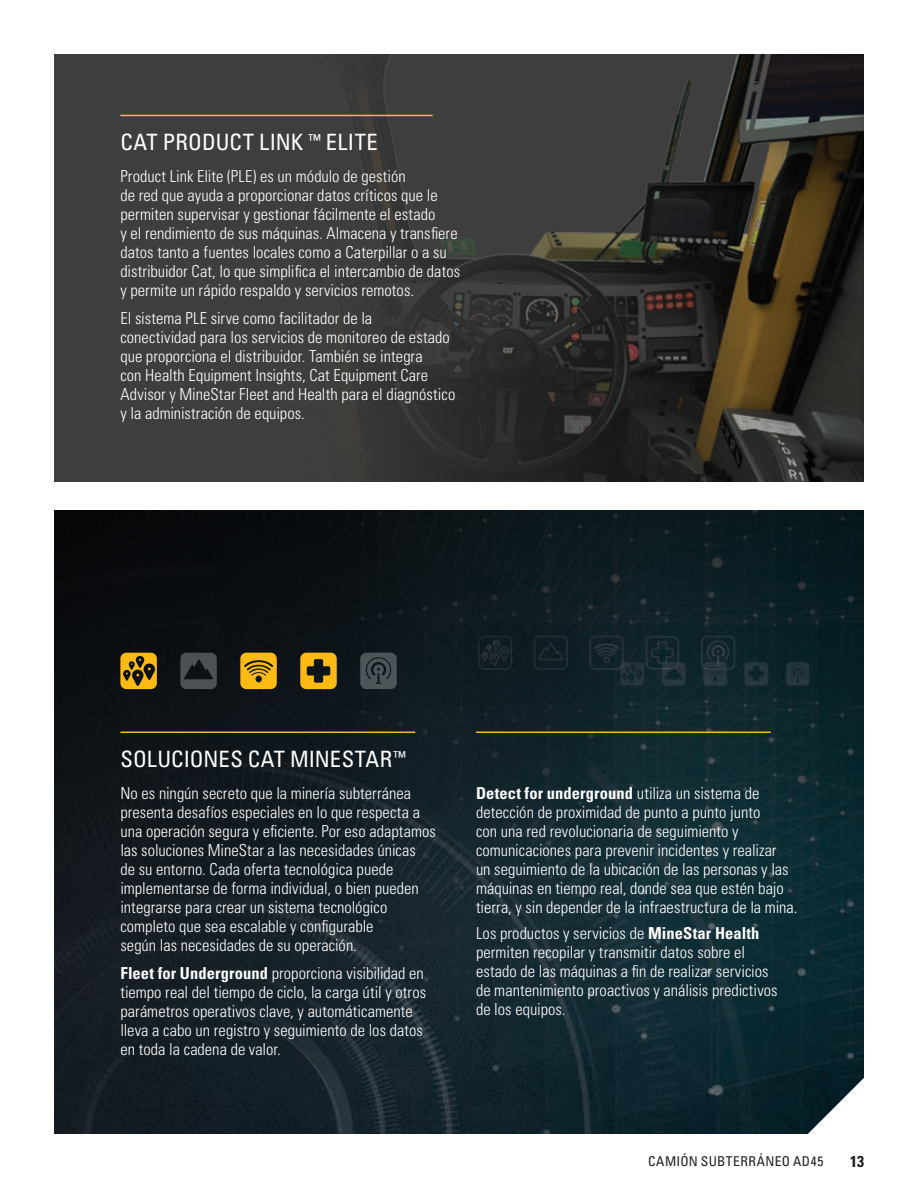
<style>
.page{position:relative;width:918px;height:1188px;background:#fff}
.page>*{position:absolute;margin:0;border:0;box-sizing:border-box;transform-origin:0 0}
.Call_out_with_rule{font:condensed 22.5px "Univers LT Std";letter-spacing:.005em;color:#fff}
.Copy{font:300 condensed 16.5px/19px "Univers LT Std";color:#fff}
.copy_w_bullets{font:300 condensed 16.5px/19px "Univers LT Std";color:#fff}
.t1{font:700 condensed 15.75px "Univers LT Std";color:#231f20}
.t2{font:condensed 13.5px "Univers LT Std";letter-spacing:.035em;color:#231f20}
.s1{font-weight:700}
</style>
<div class="page">
<div style="left:54px;top:54px;width:810px;height:428px;background:#3e3e3f"></div>
<img style="left:247px;top:54px;width:617px;height:428px">
<hr style="left:120px;top:115px;width:313px;height:1px;background:#fcba13">
<svg style="left:54px;top:510px;width:810px;height:624px;background:#112027"></svg>
<hr style="left:120px;top:732px;width:295px;height:1px;background:#fcba13">
<hr style="left:476px;top:732px;width:295px;height:1px;background:#fcba13">
<svg style="left:180px;top:653px;width:37px;height:36px"></svg>
<svg style="left:300px;top:653px;width:37px;height:36px"></svg>
<svg style="left:120px;top:653px;width:37px;height:36px"></svg>
<svg style="left:240px;top:653px;width:37px;height:36px"></svg>
<svg style="left:360px;top:653px;width:37px;height:36px"></svg>
<svg style="left:808px;top:1078px;width:56px;height:56px"></svg>
<p class="Call_out_with_rule" style="left:120px;top:128px;width:259px">CAT PRODUCT LINK <sup>™</sup> ELITE</p>
<p class="Copy" style="left:120px;top:167px;width:341px">Product Link Elite (PLE) es un módulo de gestión<br>de red que ayuda a proporcionar datos críticos que le permiten supervisar y gestionar fácilmente el estado<br>y el rendimiento de sus máquinas. Almacena y transfiere datos tanto a fuentes locales como a Caterpillar o a su distribuidor Cat, lo que simplifica el intercambio de datos y permite un rápido respaldo y servicios remotos.</p>
<p class="Copy" style="left:120px;top:309px;width:336px">El sistema PLE sirve como facilitador de la<br>conectividad para los servicios de monitoreo de estado que proporciona el distribuidor. También se integra<br>con Health Equipment Insights, Cat Equipment Care Advisor y MineStar Fleet and Health para el diagnóstico y la administración de equipos.</p>
<p class="Call_out_with_rule" style="left:120px;top:745px;width:287px">SOLUCIONES CAT MINESTAR<sup>™</sup></p>
<p class="Copy" style="left:120px;top:784px;width:317px">No es ningún secreto que la minería subterránea presenta desafíos especiales en lo que respecta a una operación segura y eficiente. Por eso adaptamos las soluciones MineStar a las necesidades únicas<br>de su entorno. Cada oferta tecnológica puede implementarse de forma individual, o bien pueden integrarse para crear un sistema tecnológico completo que sea escalable y configurable<br>según las necesidades de su operación.</p>
<p class="copy_w_bullets" style="left:120px;top:964px;width:307px"><span class="s1">Fleet for Underground</span> proporciona visibilidad en tiempo real del tiempo de ciclo, la carga útil y otros parámetros operativos clave, y automáticamente lleva a cabo un registro y seguimiento de los datos en toda la cadena de valor.</p>
<p class="copy_w_bullets" style="left:476px;top:784px;width:323px"><span class="s1">Detect for underground</span> utiliza un sistema de detección de proximidad de punto a punto junto<br>con una red revolucionaria de seguimiento y comunicaciones para prevenir incidentes y realizar<br>un seguimiento de la ubicación de las personas y las máquinas en tiempo real, donde sea que estén bajo tierra, y sin depender de la infraestructura de la mina.</p>
<p class="copy_w_bullets" style="left:476px;top:924px;width:303px">Los productos y servicios de <span class="s1">MineStar Health </span>permiten recopilar y transmitir datos sobre el estado de las máquinas a fin de realizar servicios de mantenimiento proactivos y análisis predictivos de los equipos.</p>
<p class="t2" style="left:648px;top:1153px;width:177px">CAMIÓN SUBTERRÁNEO AD45</p>
<p class="t1" style="left:850px;top:1151px;width:15px">13</p>
</div>
